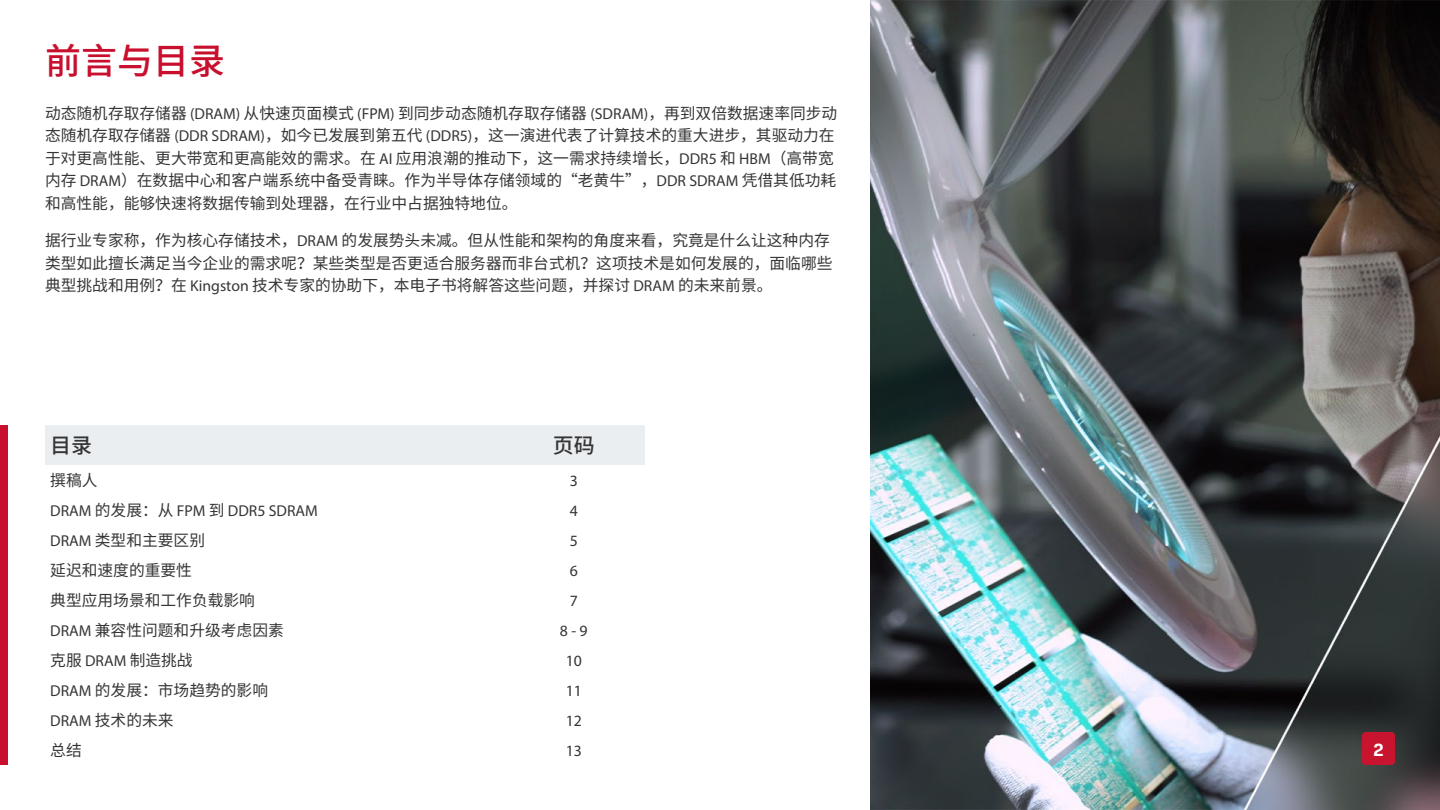
<style>
.page{position:relative;width:1440px;height:810px;background:#fff}
.page>*{position:absolute;margin:0;border:0;box-sizing:border-box;transform-origin:0 0}
.t1{font:500 36px "Noto Sans CJ Ksc";color:#c8102e}
.t2{font:500 21px "Noto Sans CJ Ksc";color:#353535}
.t3{font:700 18.75px "Breuer Text";color:#fff}
.t4{font:15.75px/22.5px "Noto Sans CJ Ksc";color:#353535}
.t5{font:15.75px "Myriad Pro";color:#353535}
.s1{font-family:"Myriad Pro"}
.s2{font-family:"Noto Sans CJ Ksc"}
</style>
<div class="page">
<img style="left:871px;top:0;width:569px;height:810px">
<div style="left:1362px;top:732px;width:33px;height:33px;background:#c91430;border-radius:4px"></div>
<div style="left:45px;top:425px;width:600px;height:40px;background:#eaeef1"></div>
<div style="left:0;top:425px;width:8px;height:340px;background:#c8102e"></div>
<h1 class="t1" style="left:45px;top:40px;width:181px">前言与目录</h1>
<p class="t4" style="left:45px;top:102px;width:794px">动态随机存取存储器 <span class="s1">(DRAM)</span> 从快速页面模式 <span class="s1">(FPM)</span> 到同步动态随机存取存储器 <span class="s1">(SDRAM)</span>，再到双倍数据速率同步动态随机存取存储器 <span class="s1">(DDR SDRAM)</span>，如今已发展到第五代 <span class="s1">(DDR5)</span>，这一演进代表了计算技术的重大进步，其驱动力在于对更高性能、更大带宽和更高能效的需求。在 <span class="s1">AI</span> 应用浪潮的推动下，这一需求持续增长，<span class="s1">DDR5</span> 和 <span class="s1">HBM</span>（高带宽内存 <span class="s1">DRAM</span>）在数据中心和客户端系统中备受青睐。作为半导体存储领域的“老黄牛”，<span class="s1">DDR SDRAM</span> 凭借其低功耗和高性能，能够快速将数据传输到处理器，在行业中占据独特地位。</p>
<p class="t4" style="left:45px;top:230px;width:789px">据行业专家称，作为核心存储技术，<span class="s1">DRAM</span> 的发展势头未减。但从性能和架构的角度来看，究竟是什么让这种内存类型如此擅长满足当今企业的需求呢？某些类型是否更适合服务器而非台式机？这项技术是如何发展的，面临哪些典型挑战和用例？在 <span class="s1">Kingston</span> 技术专家的协助下，本电子书将解答这些问题，并探讨 <span class="s1">DRAM</span> 的未来前景。</p>
<h2 class="t2" style="left:50px;top:434px;width:43px">目录</h2>
<h2 class="t2" style="left:553px;top:434px;width:43px">页码</h2>
<p class="t4" style="left:50px;top:470px;width:49px">撰稿人</p>
<p class="t5" style="left:570px;top:471px;width:10px">3</p>
<p class="t5" style="left:50px;top:501px;width:269px">DRAM <span class="s2">的发展：从</span> FPM <span class="s2">到</span> DDR5 SDRAM</p>
<p class="t5" style="left:570px;top:501px;width:10px">4</p>
<p class="t4" style="left:50px;top:530px;width:156px"><span class="s1">DRAM</span> 类型和主要区别</p>
<p class="t5" style="left:570px;top:531px;width:10px">5</p>
<p class="t4" style="left:50px;top:560px;width:143px">延迟和速度的重要性</p>
<p class="t5" style="left:570px;top:561px;width:10px">6</p>
<p class="t4" style="left:50px;top:590px;width:206px">典型应用场景和工作负载影响</p>
<p class="t5" style="left:570px;top:591px;width:10px">7</p>
<p class="t4" style="left:50px;top:620px;width:235px"><span class="s1">DRAM</span> 兼容性问题和升级考虑因素</p>
<p class="t5" style="left:560px;top:621px;width:29px">8 - 9</p>
<p class="t4" style="left:50px;top:650px;width:144px">克服 <span class="s1">DRAM</span> 制造挑战</p>
<p class="t5" style="left:566px;top:651px;width:18px">10</p>
<p class="t4" style="left:50px;top:680px;width:219px"><span class="s1">DRAM</span> 的发展：市场趋势的影响</p>
<p class="t5" style="left:566px;top:681px;width:18px">11</p>
<p class="t4" style="left:50px;top:710px;width:125px"><span class="s1">DRAM</span> 技术的未来</p>
<p class="t5" style="left:566px;top:711px;width:18px">12</p>
<p class="t4" style="left:50px;top:740px;width:33px">总结</p>
<p class="t5" style="left:566px;top:741px;width:18px">13</p>
<p class="t3" style="left:1373px;top:739px;width:12px">2</p>
</div>
